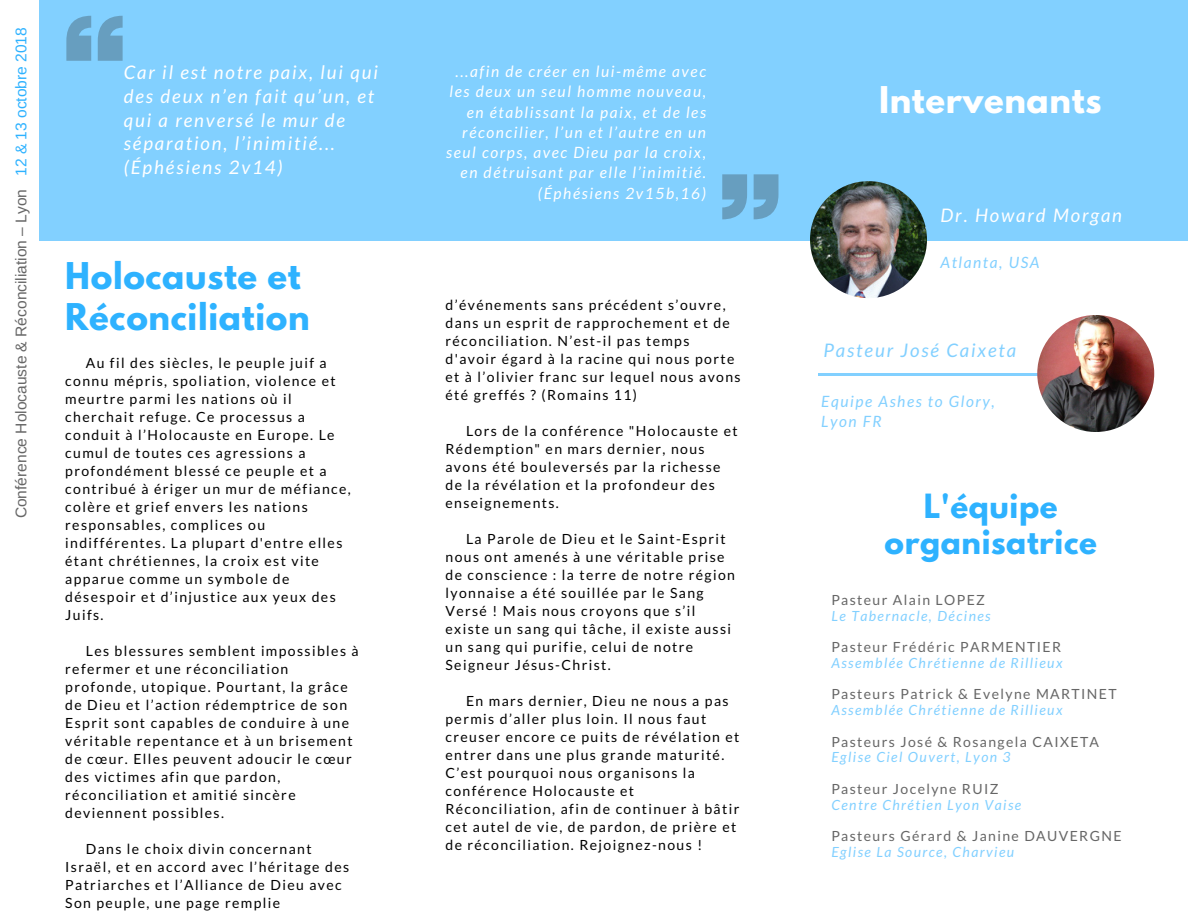
<style>
.page{position:relative;width:1188px;height:918px;background:#fff}
.page>*{position:absolute;margin:0;border:0;box-sizing:border-box;transform-origin:0 0}
.t1{font:700 32.7px/40.5px "League Spartan";letter-spacing:.02em;color:#2eb2ff}
.t2{font:700 32.7px "League Spartan";letter-spacing:.02em;color:#fff}
.t3{font:700 29.55px/36px "League Spartan";letter-spacing:.02em;color:#2eb2ff;text-align:center}
.t4{font:italic 18.75px/23.7px "Lato";letter-spacing:.1em;color:#fff}
.t5{font:italic 18.75px "Lato";letter-spacing:.1em;color:#82d0ff}
.t6{font:italic 15.6px/20.2px "Lato";letter-spacing:.1em;color:#fff;text-align:right}
.t7{font:15.6px "Arimo";color:#666}
.t8{font:italic 15.6px/20.2px "Lato";letter-spacing:.1em;color:#82d0ff}
.t9{font:13.95px/18px "Lato";letter-spacing:.1em;color:#000}
.t10{font:13.95px "Lato";letter-spacing:.1em;color:#666}
.t11{font:italic 13.95px "Lato";letter-spacing:.1em;color:#82d0ff}
.s1{color:#2eb2ff}
</style>
<div class="page">
<div style="left:39px;top:0;width:1149px;height:241px;background:#82d0ff"></div>
<svg style="left:66px;top:16px;width:57px;height:45px"></svg>
<svg style="left:722px;top:174px;width:56px;height:45px"></svg>
<img style="left:810px;top:181px;width:117px;height:117px;border-radius:50%">
<svg style="left:818px;top:373px;width:12px;height:2px"></svg>
<hr style="left:830px;top:373px;width:87px;height:2px;background:#82d0ff">
<hr style="left:917px;top:373px;width:86px;height:2px;background:#82d0ff">
<hr style="left:1003px;top:373px;width:36px;height:2px;background:#82d0ff">
<img style="left:1037px;top:315px;width:117px;height:117px;border-radius:50%">
<p class="t7" style="left:12px;top:518px;width:493px;rotate:-90deg">Conférence Holocauste &amp; Réconciliation – Lyon <span class="s1">12 &amp; 13 octobre 2018</span></p>
<h3 class="t4" style="left:124px;top:60px;width:256px">Car il est notre paix, lui qui des deux n’en fait qu’un, et qui a renversé le mur de séparation, l’inimitié... (Éphésiens 2v14)</h3>
<h1 class="t1" style="left:65px;top:260px;width:246px">Holocauste et<br>Réconciliation</h1>
<p class="t9" style="left:65px;top:354px;width:287px;text-indent:21px">Au fil des siècles, le peuple juif a connu mépris, spoliation, violence et meurtre parmi les nations où il cherchait refuge. Ce processus a conduit à l’Holocauste en Europe. Le cumul de toutes ces agressions a profondément blessé ce peuple et a contribué à ériger un mur de méfiance, colère et grief envers les nations responsables, complices ou indifférentes. La plupart d'entre elles étant chrétiennes, la croix est vite apparue comme un symbole de désespoir et d’injustice aux yeux des<br>Juifs.</p>
<p class="t9" style="left:65px;top:642px;width:295px;text-indent:21px">Les blessures semblent impossibles à refermer et une réconciliation profonde, utopique. Pourtant, la grâce de Dieu et l’action rédemptrice de son Esprit sont capables de conduire à une véritable repentance et à un brisement de cœur. Elles peuvent adoucir le cœur des victimes afin que pardon, réconciliation et amitié sincère deviennent possibles.</p>
<p class="t9" style="left:65px;top:840px;width:285px;text-indent:21px">Dans le choix divin concernant Israël, et en accord avec l’héritage des Patriarches et l’Alliance de Dieu avec Son peuple, une page remplie</p>
<p class="t6" style="left:446px;top:61px;width:261px">...afin de créer en lui-même avec les deux un seul homme nouveau, en établissant la paix, et de les réconcilier, l’un et l’autre en un seul corps, avec Dieu par la croix, en détruisant par elle l’inimitié. (Éphésiens 2v15b,16)</p>
<p class="t9" style="left:446px;top:296px;width:297px">d’événements sans précédent s’ouvre, dans un esprit de rapprochement et de réconciliation. N’est-il pas temps d'avoir égard à la racine qui nous porte et à l’olivier franc sur lequel nous avons été greffés ? (Romains 11)</p>
<p class="t9" style="left:446px;top:422px;width:294px;text-indent:21px">Lors de la conférence "Holocauste et<br>Rédemption" en mars dernier, nous avons été bouleversés par la richesse de la révélation et la profondeur des enseignements.</p>
<p class="t9" style="left:446px;top:530px;width:291px;text-indent:21px">La Parole de Dieu et le Saint-Esprit nous ont amenés à une véritable prise de conscience : la terre de notre région lyonnaise a été souillée par le Sang Versé ! Mais nous croyons que s’il existe un sang qui tâche, il existe aussi un sang qui purifie, celui de notre Seigneur Jésus-Christ.</p>
<p class="t9" style="left:446px;top:692px;width:296px;text-indent:21px">En mars dernier, Dieu ne nous a pas permis d’aller plus loin. Il nous faut creuser encore ce puits de révélation et entrer dans une plus grande maturité.<br>C’est pourquoi nous organisons la conférence Holocauste et Réconciliation, afin de continuer à bâtir cet autel de vie, de pardon, de prière et de réconciliation. Rejoignez-nous !</p>
<h1 class="t2" style="left:879px;top:83px;width:224px">Intervenants</h1>
<h3 class="t4" style="left:940px;top:203px;width:183px">Dr. Howard Morgan</h3>
<p class="t8" style="left:940px;top:252px;width:100px">Atlanta, USA</p>
<h3 class="t5" style="left:824px;top:339px;width:194px">Pasteur José Caixeta</h3>
<p class="t8" style="left:821px;top:391px;width:175px">Equipe Ashes to Glory,<br>Lyon FR</p>
<h2 class="t3" style="left:885px;top:491px;width:214px">L'équipe organisatrice</h2>
<p class="t10" style="left:831px;top:591px;width:155px">Pasteur Alain LOPEZ</p>
<p class="t11" style="left:831px;top:607px;width:161px">Le Tabernacle, Décines</p>
<p class="t10" style="left:831px;top:638px;width:231px">Pasteur Frédéric PARMENTIER</p>
<p class="t11" style="left:831px;top:654px;width:233px">Assemblée Chrétienne de Rillieux</p>
<p class="t10" style="left:831px;top:685px;width:287px">Pasteurs Patrick &amp; Evelyne MARTINET</p>
<p class="t11" style="left:831px;top:701px;width:233px">Assemblée Chrétienne de Rillieux</p>
<p class="t10" style="left:831px;top:733px;width:269px">Pasteurs José &amp; Rosangela CAIXETA</p>
<p class="t11" style="left:831px;top:748px;width:181px">Eglise Ciel Ouvert, Lyon 3</p>
<p class="t10" style="left:831px;top:780px;width:169px">Pasteur Jocelyne RUIZ</p>
<p class="t11" style="left:831px;top:796px;width:191px">Centre Chrétien Lyon Vaise</p>
<p class="t10" style="left:831px;top:827px;width:292px">Pasteurs Gérard &amp; Janine DAUVERGNE</p>
<p class="t11" style="left:831px;top:843px;width:184px">Eglise La Source, Charvieu</p>
</div>
